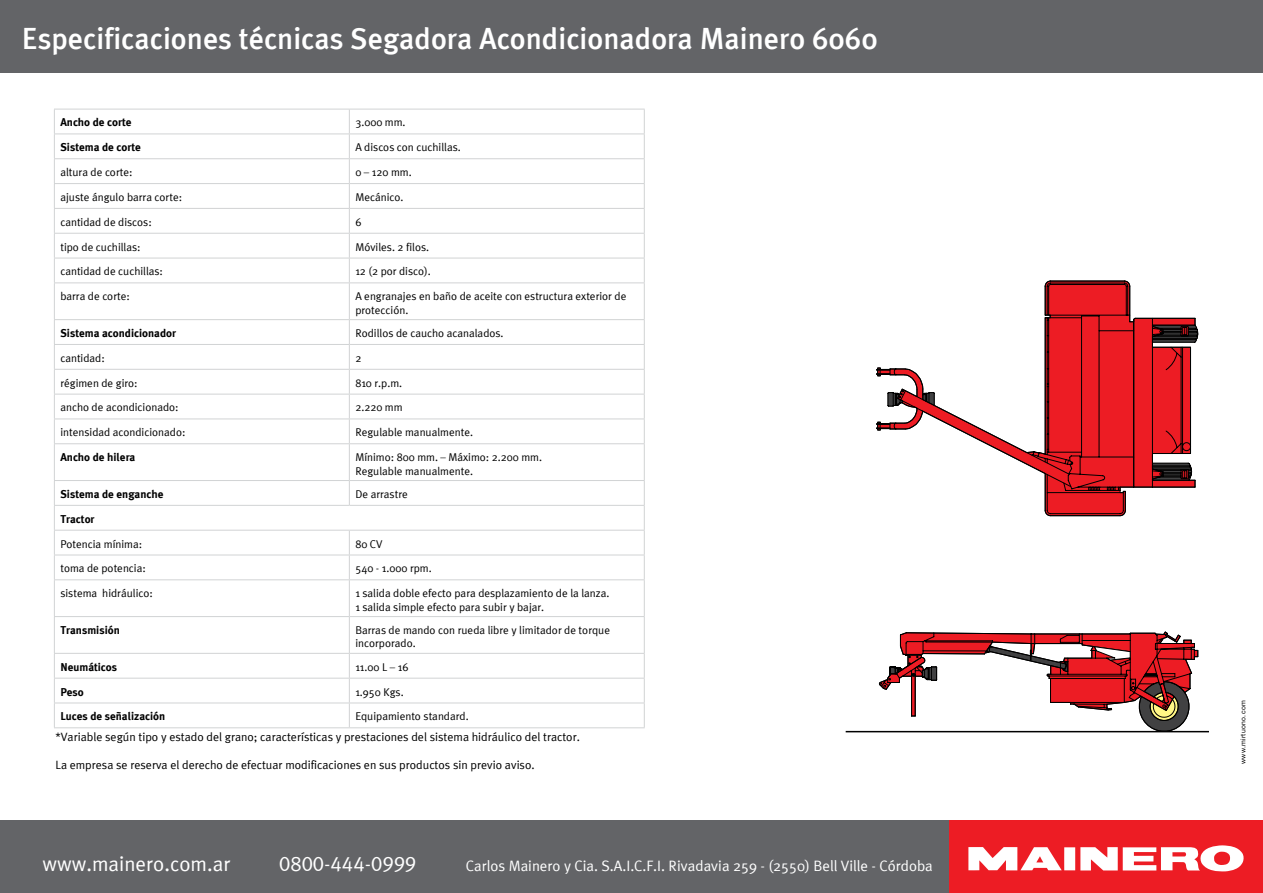
<style>
.page{position:relative;width:1263px;height:893px;background:#fff}
.page>*{position:absolute;margin:0;border:0;box-sizing:border-box;transform-origin:0 0}
.t1{font:500 30px "Meta Plus";color:#fff}
.t2{font:21px "Meta Plus Normal";color:#fff}
.t3{font:21px "Meta Plus Normal Caps";color:#fff}
.t4{font:15px "Meta Plus Normal";color:#fff}
.t5{font:12px "Meta Plus Normal";color:#000}
.t6{font:11.25px/13.5px "Meta Plus Normal";color:#000}
.t7{font:700 11.25px "Meta Plus";color:#000}
.t8{font:6.75px "Helvetica Neue";letter-spacing:.05em;color:#000}
</style>
<div class="page">
<div style="left:0;top:0;width:1263px;height:72px;background:#636467"></div>
<div style="left:0;top:821px;width:1263px;height:72px;background:#636467"></div>
<div style="left:949px;top:821px;width:314px;height:72px;background:#ed1c24"></div>
<svg style="left:968px;top:845px;width:276px;height:26px"></svg>
<hr style="left:54px;top:109px;width:295px;height:1px;background:#d1d3d4">
<hr style="left:349px;top:109px;width:296px;height:1px;background:#d1d3d4">
<hr style="left:54px;top:134px;width:295px;height:1px;background:#d1d3d4">
<hr style="left:349px;top:134px;width:296px;height:1px;background:#d1d3d4">
<hr style="left:54px;top:158px;width:295px;height:1px;background:#d1d3d4">
<hr style="left:349px;top:158px;width:296px;height:1px;background:#d1d3d4">
<hr style="left:54px;top:183px;width:295px;height:1px;background:#d1d3d4">
<hr style="left:349px;top:183px;width:296px;height:1px;background:#d1d3d4">
<hr style="left:54px;top:208px;width:295px;height:1px;background:#d1d3d4">
<hr style="left:349px;top:208px;width:296px;height:1px;background:#d1d3d4">
<hr style="left:54px;top:233px;width:295px;height:1px;background:#d1d3d4">
<hr style="left:349px;top:233px;width:296px;height:1px;background:#d1d3d4">
<hr style="left:54px;top:258px;width:295px;height:1px;background:#d1d3d4">
<svg style="left:54px;top:110px;width:1px;height:172px"></svg>
<hr style="left:349px;top:258px;width:296px;height:1px;background:#d1d3d4">
<svg style="left:349px;top:109px;width:1px;height:173px"></svg>
<svg style="left:644px;top:109px;width:1px;height:173px"></svg>
<hr style="left:54px;top:282px;width:295px;height:1px;background:#d1d3d4">
<hr style="left:54px;top:283px;width:1px;height:36px;background:#d1d3d4">
<hr style="left:349px;top:282px;width:296px;height:1px;background:#d1d3d4">
<hr style="left:349px;top:283px;width:1px;height:36px;background:#d1d3d4">
<hr style="left:644px;top:283px;width:1px;height:36px;background:#d1d3d4">
<hr style="left:54px;top:319px;width:295px;height:1px;background:#d1d3d4">
<hr style="left:349px;top:319px;width:296px;height:1px;background:#d1d3d4">
<hr style="left:54px;top:344px;width:295px;height:1px;background:#d1d3d4">
<hr style="left:349px;top:344px;width:296px;height:1px;background:#d1d3d4">
<hr style="left:54px;top:369px;width:295px;height:1px;background:#d1d3d4">
<hr style="left:349px;top:369px;width:296px;height:1px;background:#d1d3d4">
<hr style="left:54px;top:394px;width:295px;height:1px;background:#d1d3d4">
<hr style="left:349px;top:394px;width:296px;height:1px;background:#d1d3d4">
<hr style="left:54px;top:419px;width:295px;height:1px;background:#d1d3d4">
<svg style="left:54px;top:320px;width:1px;height:123px"></svg>
<hr style="left:349px;top:419px;width:296px;height:1px;background:#d1d3d4">
<svg style="left:349px;top:320px;width:1px;height:123px"></svg>
<svg style="left:644px;top:320px;width:1px;height:123px"></svg>
<hr style="left:54px;top:443px;width:295px;height:1px;background:#d1d3d4">
<hr style="left:54px;top:444px;width:1px;height:36px;background:#d1d3d4">
<hr style="left:349px;top:443px;width:296px;height:1px;background:#d1d3d4">
<hr style="left:349px;top:444px;width:1px;height:36px;background:#d1d3d4">
<hr style="left:644px;top:444px;width:1px;height:36px;background:#d1d3d4">
<hr style="left:54px;top:480px;width:295px;height:1px;background:#d1d3d4">
<hr style="left:349px;top:480px;width:296px;height:1px;background:#d1d3d4">
<svg style="left:349px;top:481px;width:1px;height:24px"></svg>
<hr style="left:54px;top:505px;width:295px;height:1px;background:#d1d3d4">
<hr style="left:349px;top:505px;width:296px;height:1px;background:#d1d3d4">
<hr style="left:54px;top:530px;width:295px;height:1px;background:#d1d3d4">
<hr style="left:349px;top:530px;width:296px;height:1px;background:#d1d3d4">
<hr style="left:54px;top:555px;width:295px;height:1px;background:#d1d3d4">
<svg style="left:54px;top:481px;width:1px;height:98px"></svg>
<hr style="left:349px;top:555px;width:296px;height:1px;background:#d1d3d4">
<svg style="left:349px;top:531px;width:1px;height:48px"></svg>
<svg style="left:644px;top:481px;width:1px;height:98px"></svg>
<hr style="left:54px;top:579px;width:295px;height:1px;background:#d1d3d4">
<hr style="left:54px;top:580px;width:1px;height:36px;background:#d1d3d4">
<hr style="left:349px;top:579px;width:296px;height:1px;background:#d1d3d4">
<hr style="left:349px;top:580px;width:1px;height:36px;background:#d1d3d4">
<hr style="left:644px;top:580px;width:1px;height:36px;background:#d1d3d4">
<hr style="left:54px;top:616px;width:295px;height:1px;background:#d1d3d4">
<hr style="left:54px;top:617px;width:1px;height:36px;background:#d1d3d4">
<hr style="left:349px;top:616px;width:296px;height:1px;background:#d1d3d4">
<hr style="left:349px;top:617px;width:1px;height:36px;background:#d1d3d4">
<hr style="left:644px;top:617px;width:1px;height:36px;background:#d1d3d4">
<hr style="left:54px;top:653px;width:295px;height:1px;background:#d1d3d4">
<hr style="left:349px;top:653px;width:296px;height:1px;background:#d1d3d4">
<hr style="left:54px;top:678px;width:295px;height:1px;background:#d1d3d4">
<hr style="left:349px;top:678px;width:296px;height:1px;background:#d1d3d4">
<hr style="left:54px;top:703px;width:295px;height:1px;background:#d1d3d4">
<svg style="left:54px;top:654px;width:1px;height:73px"></svg>
<hr style="left:349px;top:703px;width:296px;height:1px;background:#d1d3d4">
<svg style="left:349px;top:654px;width:1px;height:73px"></svg>
<svg style="left:644px;top:654px;width:1px;height:73px"></svg>
<hr style="left:54px;top:727px;width:295px;height:1px;background:#d1d3d4">
<hr style="left:349px;top:727px;width:296px;height:1px;background:#d1d3d4">
<svg style="left:876px;top:368px;width:13px;height:63px"></svg>
<svg style="left:889px;top:281px;width:309px;height:235px"></svg>
<svg style="left:879px;top:631px;width:319px;height:102px"></svg>
<hr style="left:846px;top:731px;width:363px;height:1px;background:#000">
<h1 class="t1" style="left:22px;top:21px;width:857px">Especificaciones técnicas Segadora Acondicionadora Mainero 6060</h1>
<p class="t7" style="left:60px;top:116px;width:73px">Ancho de corte</p>
<p class="t6" style="left:355px;top:116px;width:52px">3.000 mm.</p>
<p class="t7" style="left:60px;top:141px;width:82px">Sistema de corte</p>
<p class="t6" style="left:355px;top:140px;width:107px">A discos con cuchillas.</p>
<p class="t6" style="left:60px;top:165px;width:74px">altura de corte:</p>
<p class="t6" style="left:355px;top:165px;width:58px">0 – 120 mm.</p>
<p class="t6" style="left:60px;top:190px;width:123px">ajuste ángulo barra corte:</p>
<p class="t6" style="left:355px;top:190px;width:50px">Mecánico.</p>
<p class="t6" style="left:60px;top:215px;width:93px">cantidad de discos:</p>
<p class="t6" style="left:355px;top:215px;width:8px">6</p>
<p class="t6" style="left:60px;top:240px;width:82px">tipo de cuchillas:</p>
<p class="t6" style="left:355px;top:240px;width:75px">Móviles. 2 filos.</p>
<p class="t6" style="left:60px;top:265px;width:104px">cantidad de cuchillas:</p>
<p class="t6" style="left:355px;top:265px;width:77px">12 (2 por disco).</p>
<p class="t6" style="left:60px;top:289px;width:71px">barra de corte:</p>
<p class="t6" style="left:355px;top:289px;width:273px">A engranajes en baño de aceite con estructura exterior de protección.</p>
<p class="t7" style="left:60px;top:326px;width:117px">Sistema acondicionador</p>
<p class="t6" style="left:355px;top:326px;width:150px">Rodillos de caucho acanalados.</p>
<p class="t6" style="left:60px;top:351px;width:46px">cantidad:</p>
<p class="t6" style="left:355px;top:351px;width:8px">2</p>
<p class="t6" style="left:60px;top:376px;width:79px">régimen de giro:</p>
<p class="t6" style="left:355px;top:376px;width:48px">810 r.p.m.</p>
<p class="t6" style="left:60px;top:401px;width:120px">ancho de acondicionado:</p>
<p class="t6" style="left:355px;top:401px;width:49px">2.220 mm</p>
<p class="t6" style="left:60px;top:425px;width:127px">intensidad acondicionado:</p>
<p class="t6" style="left:355px;top:425px;width:119px">Regulable manualmente.</p>
<p class="t7" style="left:60px;top:451px;width:77px">Ancho de hilera</p>
<p class="t6" style="left:355px;top:450px;width:188px">Mínimo: 800 mm. – Máximo: 2.200 mm.<br>Regulable manualmente.</p>
<p class="t7" style="left:60px;top:487px;width:105px">Sistema de enganche</p>
<p class="t6" style="left:355px;top:487px;width:54px">De arrastre</p>
<p class="t7" style="left:60px;top:512px;width:36px">Tractor</p>
<p class="t6" style="left:60px;top:537px;width:83px">Potencia mínima:</p>
<p class="t6" style="left:355px;top:537px;width:29px">80 CV</p>
<p class="t6" style="left:60px;top:561px;width:87px">toma de potencia:</p>
<p class="t6" style="left:355px;top:561px;width:78px">540 - 1.000 rpm.</p>
<p class="t6" style="left:60px;top:586px;width:94px">sistema hidráulico:</p>
<p class="t6" style="left:355px;top:586px;width:255px">1 salida doble efecto para desplazamiento de la lanza.<br>1 salida simple efecto para subir y bajar.</p>
<p class="t7" style="left:60px;top:623px;width:61px">Transmisión</p>
<p class="t6" style="left:355px;top:623px;width:256px">Barras de mando con rueda libre y limitador de torque incorporado.</p>
<p class="t7" style="left:60px;top:660px;width:58px">Neumáticos</p>
<p class="t6" style="left:355px;top:660px;width:55px">11.00 L – 16</p>
<p class="t7" style="left:60px;top:685px;width:25px">Peso</p>
<p class="t6" style="left:355px;top:685px;width:50px">1.950 Kgs.</p>
<p class="t7" style="left:60px;top:710px;width:106px">Luces de señalización</p>
<p class="t6" style="left:355px;top:709px;width:115px">Equipamiento standard.</p>
<p class="t5" style="left:56px;top:729px;width:526px">*Variable según tipo y estado del grano; características y prestaciones del sistema hidráulico del tractor.</p>
<p class="t5" style="left:56px;top:758px;width:481px">La empresa se reserva el derecho de efectuar modificaciones en sus productos sin previo aviso.</p>
<h2 class="t2" style="left:43px;top:852px;width:189px">www.mainero.com.ar</h2>
<h2 class="t3" style="left:279px;top:852px;width:138px">0800-444-0999</h2>
<h3 class="t4" style="left:466px;top:857px;width:468px">Carlos Mainero y Cia. S.A.I.C.F.I. Rivadavia 259 - (2550) Bell Ville - Córdoba</h3>
<p class="t8" style="left:1239px;top:764px;width:65px;rotate:-90deg">www.mirtuono.com</p>
</div>
